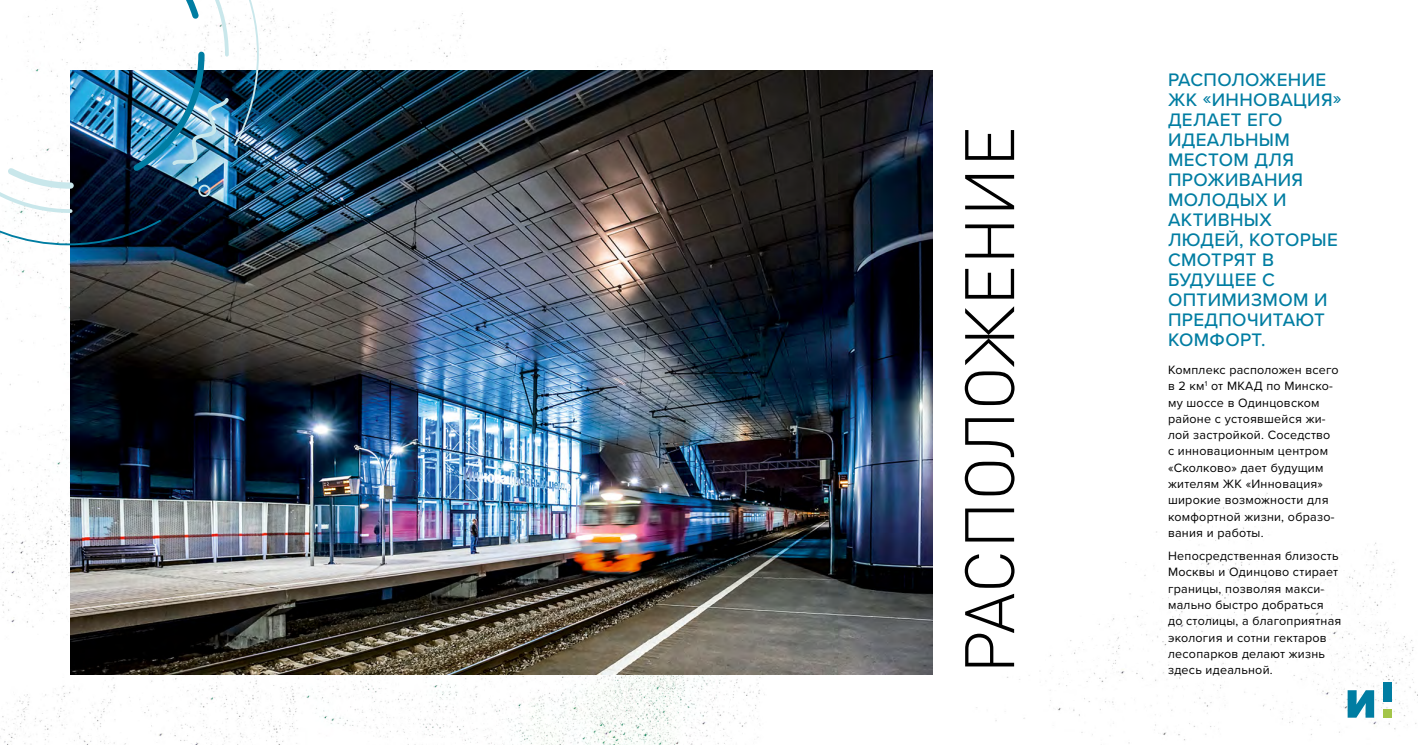
<style>
.page{position:relative;width:1418px;height:745px;background:#fff}
.page>*{position:absolute;margin:0;border:0;box-sizing:border-box;transform-origin:0 0}
.t1{font:300 68.75px "DIN Pro";color:#000}
.t2{font:500 18.75px/20px "Proxima Nova";letter-spacing:.02em;color:#007da2}
.t3{font:12.5px/16.2px "Proxima Nova";letter-spacing:.02em;color:#000}
</style>
<div class="page">
<img style="left:0;top:5px;width:1417px;height:739px">
<img style="left:71px;top:71px;width:861px;height:602px">
<img style="left:232px;top:0;width:28px;height:148px">
<img style="left:208px;top:0;width:23px;height:215px">
<svg style="left:0;top:198px;width:208px;height:48px"></svg>
<img style="left:0;top:0;width:216px;height:198px">
<svg style="left:1347px;top:689px;width:27px;height:28px"></svg>
<div style="left:1383px;top:681px;width:8px;height:20px;background:#007da2"></div>
<div style="left:1383px;top:709px;width:8px;height:8px;background:#a3c548"></div>
<h1 class="t1" style="left:942px;top:673px;width:549px;rotate:-90deg">РАСПОЛОЖЕНИЕ</h1>
<h2 class="t2" style="left:1168px;top:70px;width:175px">РАСПОЛОЖЕНИЕ<br>ЖК «ИННОВАЦИЯ»<br>ДЕЛАЕТ ЕГО<br>ИДЕАЛЬНЫМ<br>МЕСТОМ ДЛЯ<br>ПРОЖИВАНИЯ<br>МОЛОДЫХ И<br>АКТИВНЫХ<br>ЛЮДЕЙ, КОТОРЫЕ<br>СМОТРЯТ В<br>БУДУЩЕЕ С<br>ОПТИМИЗМОМ И<br>ПРЕДПОЧИТАЮТ<br>КОМФОРТ.</h2>
<p class="t3" style="left:1168px;top:362px;width:172px">Комплекс расположен всего в 2 км<sup>1</sup> от МКАД по Минско&shy;му шоссе в Одинцовском районе с устоявшейся жи&shy;лой застройкой. Соседство с инновационным центром «Сколково» дает будущим жителям ЖК «Инновация» широкие возможности для комфортной жизни, образо&shy;вания и работы.</p>
<p class="t3" style="left:1168px;top:547px;width:175px">Непосредственная близость<br>Москвы и Одинцово стирает границы, позволяя макси&shy;мально быстро добраться<br>до столицы, а благоприятная экология и сотни гектаров лесопарков делают жизнь здесь идеальной.</p>
</div>
